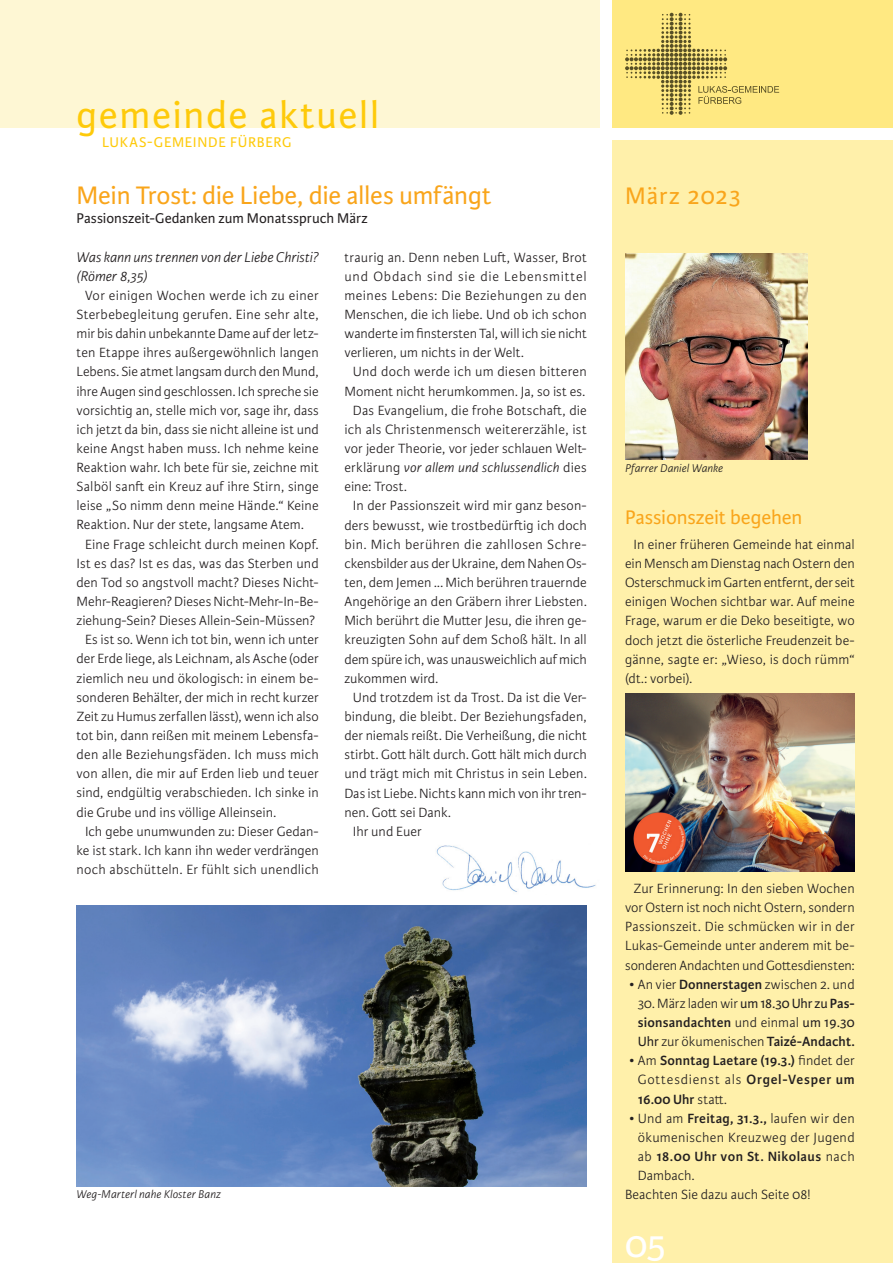
<style>
.page{position:relative;width:893px;height:1263px;background:#fff}
.page>*{position:absolute;margin:0;border:0;box-sizing:border-box;transform-origin:0 0}
.t1{font:40.5px "Karmina Sans";letter-spacing:.04em;color:#feca0a}
.t2{font:40.5px "Karmina Sans";color:#fff}
.t3{font:27px "Karmina Sans";letter-spacing:-.01em;color:#f9a51b}
.t4{font:25.5px "Karmina Sans";letter-spacing:.04em;color:#f9a51b}
.t5{font:21px "Karmina Sans";letter-spacing:-.005em;color:#f9a51b}
.t6{font:italic 300 15px/19.2px "Karmina Sans";color:#231f20}
.t7{font:15px "Karmina Sans";color:#231f20}
.t8{font:15px "Karmina Sans";letter-spacing:.05em;color:#feca0a}
.t9{font:300 14.25px/19.2px "Karmina Sans";letter-spacing:.005em;color:#231f20;text-align:justify}
.t10{font:600 14.25px/19.2px "Karmina Sans";letter-spacing:.02em;color:#231f20;text-align:justify}
.t11{font:300 14.25px "Karmina Sans";letter-spacing:.025em;color:#231f20}
.t12{font:300 14.25px "Karmina Sans";letter-spacing:.03em;color:#231f20}
.t13{font:italic 300 14.25px "Karmina Sans";letter-spacing:.02em;color:#231f20}
.t14{font:300 14.25px "Karmina Sans";letter-spacing:.055em;color:#231f20}
.t15{font:italic 300 12px "Karmina Sans";letter-spacing:.01em;color:#231f20}
.s1{font-style:normal}
.s2{font-weight:600}
.s3{font-weight:400}
.s4{font-weight:300}
</style>
<div class="page">
<div style="left:612px;top:0;width:281px;height:128px;background:#ffe982"></div>
<div style="left:0;top:0;width:600px;height:128px;background:#fef7d4"></div>
<div style="left:612px;top:140px;width:281px;height:1123px;background:#fff0aa"></div>
<svg style="left:625px;top:13px;width:154px;height:102px"></svg>
<img style="left:381px;top:1186px;width:206px;height:1px">
<img style="left:625px;top:253px;width:182px;height:207px">
<img style="left:436px;top:845px;width:160px;height:47px">
<img style="left:77px;top:906px;width:510px;height:280px">
<img style="left:625px;top:693px;width:230px;height:179px">
<h1 class="t1" style="left:77px;top:92px;width:304px">gemeinde aktuell</h1>
<p class="t8" style="left:102px;top:133px;width:191px">LUKAS-GEMEINDE FÜRBERG</p>
<h2 class="t3" style="left:77px;top:180px;width:416px">Mein Trost: die Liebe, die alles umfängt</h2>
<p class="t7" style="left:77px;top:210px;width:293px">Passionszeit-Gedanken zum Monatsspruch März</p>
<p class="t6" style="left:77px;top:247px;width:244px">Was kann uns trennen von der Liebe Christi? (Römer 8,35)</p>
<p class="t12" style="left:85px;top:287px;width:235px">Vor einigen Wochen werde ich zu einer</p>
<p class="t11" style="left:77px;top:306px;width:244px">Sterbebegleitung gerufen. Eine sehr alte,</p>
<p class="t9" style="left:77px;top:324px;width:244px">mir bis dahin unbekannte Dame auf der letz-</p>
<p class="t9" style="left:77px;top:343px;width:244px">ten Etappe ihres außergewöhnlich langen</p>
<p class="t9" style="left:77px;top:362px;width:244px">Lebens. Sie atmet langsam durch den Mund,</p>
<p class="t9" style="left:77px;top:382px;width:244px">ihre Augen sind geschlossen. Ich spreche sie</p>
<p class="t9" style="left:77px;top:401px;width:244px">vorsichtig an, stelle mich vor, sage ihr, dass</p>
<p class="t9" style="left:77px;top:420px;width:244px">ich jetzt da bin, dass sie nicht alleine ist und</p>
<p class="t9" style="left:77px;top:439px;width:244px">keine Angst haben muss. Ich nehme keine</p>
<p class="t9" style="left:77px;top:458px;width:244px">Reaktion wahr. Ich bete für sie, zeichne mit</p>
<p class="t9" style="left:77px;top:477px;width:244px">Salböl sanft ein Kreuz auf ihre Stirn, singe</p>
<p class="t9" style="left:77px;top:496px;width:244px">leise „So nimm denn meine Hände.“ Keine</p>
<p class="t9" style="left:77px;top:516px;width:229px">Reaktion. Nur der stete, langsame Atem.</p>
<p class="t9" style="left:85px;top:535px;width:235px">Eine Frage schleicht durch meinen Kopf.</p>
<p class="t9" style="left:77px;top:554px;width:244px">Ist es das? Ist es das, was das Sterben und</p>
<p class="t9" style="left:77px;top:573px;width:244px">den Tod so angstvoll macht? Dieses Nicht-</p>
<p class="t9" style="left:77px;top:592px;width:244px">Mehr-Reagieren? Dieses Nicht-Mehr-In-Be-</p>
<p class="t9" style="left:77px;top:611px;width:240px">ziehung-Sein? Dieses Allein-Sein-Müssen?</p>
<p class="t9" style="left:85px;top:630px;width:235px">Es ist so. Wenn ich tot bin, wenn ich unter</p>
<p class="t9" style="left:77px;top:650px;width:244px">der Erde liege, als Leichnam, als Asche (oder</p>
<p class="t9" style="left:77px;top:669px;width:244px">ziemlich neu und ökologisch: in einem be-</p>
<p class="t9" style="left:77px;top:688px;width:244px">sonderen Behälter, der mich in recht kurzer</p>
<p class="t9" style="left:77px;top:707px;width:244px">Zeit zu Humus zerfallen lässt), wenn ich also</p>
<p class="t9" style="left:77px;top:726px;width:244px">tot bin, dann reißen mit meinem Lebensfa-</p>
<p class="t9" style="left:77px;top:745px;width:244px">den alle Beziehungsfäden. Ich muss mich</p>
<p class="t9" style="left:77px;top:764px;width:244px">von allen, die mir auf Erden lieb und teuer</p>
<p class="t9" style="left:77px;top:783px;width:244px">sind, endgültig verabschieden. Ich sinke in</p>
<p class="t9" style="left:77px;top:803px;width:201px">die Grube und ins völlige Alleinsein.</p>
<p class="t9" style="left:85px;top:822px;width:235px">Ich gebe unumwunden zu: Dieser Gedan-</p>
<p class="t9" style="left:77px;top:841px;width:244px">ke ist stark. Ich kann ihn weder verdrängen</p>
<p class="t9" style="left:77px;top:860px;width:244px">noch abschütteln. Er fühlt sich unendlich</p>
<p class="t9" style="left:344px;top:248px;width:244px">traurig an. Denn neben Luft, Wasser, Brot</p>
<p class="t14" style="left:344px;top:268px;width:244px">und Obdach sind sie die Lebensmittel</p>
<p class="t12" style="left:344px;top:287px;width:244px">meines Lebens: Die Beziehungen zu den</p>
<p class="t9" style="left:344px;top:305px;width:244px">Menschen, die ich liebe. Und ob ich schon</p>
<p class="t9" style="left:344px;top:324px;width:244px">wanderte im finstersten Tal, will ich sie nicht</p>
<p class="t9" style="left:344px;top:343px;width:181px">verlieren, um nichts in der Welt.</p>
<p class="t9" style="left:353px;top:363px;width:235px">Und doch werde ich um diesen bitteren</p>
<p class="t9" style="left:344px;top:382px;width:242px">Moment nicht herumkommen. Ja, so ist es.</p>
<p class="t9" style="left:353px;top:401px;width:235px">Das Evangelium, die frohe Botschaft, die</p>
<p class="t9" style="left:344px;top:420px;width:244px">ich als Christenmensch weitererzähle, ist</p>
<p class="t9" style="left:344px;top:439px;width:244px">vor jeder Theorie, vor jeder schlauen Welt-</p>
<p class="t13" style="left:344px;top:460px;width:244px"><span class="s1">erklärung</span> vor allem und schlussendlich <span class="s1">dies</span></p>
<p class="t9" style="left:344px;top:477px;width:64px">eine: Trost.</p>
<p class="t9" style="left:353px;top:497px;width:235px">In der Passionszeit wird mir ganz beson-</p>
<p class="t9" style="left:344px;top:516px;width:244px">ders bewusst, wie trostbedürftig ich doch</p>
<p class="t12" style="left:344px;top:536px;width:244px">bin. Mich berühren die zahllosen Schre-</p>
<p class="t9" style="left:344px;top:554px;width:244px">ckensbilder aus der Ukraine, dem Nahen Os-</p>
<p class="t9" style="left:344px;top:573px;width:244px">ten, dem Jemen ... Mich berühren trauernde</p>
<p class="t9" style="left:344px;top:592px;width:244px">Angehörige an den Gräbern ihrer Liebsten.</p>
<p class="t9" style="left:344px;top:611px;width:244px">Mich berührt die Mutter Jesu, die ihren ge-</p>
<p class="t9" style="left:344px;top:631px;width:244px">kreuzigten Sohn auf dem Schoß hält. In all</p>
<p class="t9" style="left:344px;top:650px;width:244px">dem spüre ich, was unausweichlich auf mich</p>
<p class="t9" style="left:344px;top:669px;width:96px">zukommen wird.</p>
<p class="t9" style="left:353px;top:688px;width:235px">Und trotzdem ist da Trost. Da ist die Ver-</p>
<p class="t9" style="left:344px;top:707px;width:244px">bindung, die bleibt. Der Beziehungsfaden,</p>
<p class="t9" style="left:344px;top:726px;width:244px">der niemals reißt. Die Verheißung, die nicht</p>
<p class="t9" style="left:344px;top:745px;width:244px">stirbt. Gott hält durch. Gott hält mich durch</p>
<p class="t9" style="left:344px;top:764px;width:244px">und trägt mich mit Christus in sein Leben.</p>
<p class="t9" style="left:344px;top:784px;width:244px">Das ist Liebe. Nichts kann mich von ihr tren-</p>
<p class="t9" style="left:344px;top:803px;width:108px">nen. Gott sei Dank.</p>
<p class="t9" style="left:353px;top:822px;width:70px">Ihr und Euer</p>
<p class="t15" style="left:77px;top:1188px;width:146px">Weg-Marterl nahe Kloster Banz</p>
<h3 class="t4" style="left:625px;top:182px;width:117px">März 2023</h3>
<p class="t15" style="left:625px;top:461px;width:100px">Pfarrer Daniel Wanke</p>
<h3 class="t5" style="left:625px;top:506px;width:179px">Passionszeit begehen</h3>
<p class="t9" style="left:625px;top:535px;width:231px;text-indent:9px">In einer früheren Gemeinde hat einmal ein Mensch am Dienstag nach Ostern den Osterschmuck im Garten entfernt, der seit einigen Wochen sichtbar war. Auf meine Frage, warum er die Deko beseitigte, wo doch jetzt die österliche Freudenzeit be&shy;gänne, sagte er: „Wieso, is doch rümm“ (dt.: vorbei).</p>
<p class="t9" style="left:625px;top:879px;width:231px;text-align:center">Zur Erinnerung: In den sieben Wochen vor Ostern ist noch nicht Ostern, sondern Passionszeit. Die schmücken wir in der Lukas-Gemeinde unter anderem mit be&shy;sonderen Andachten und Gottesdiensten:</p>
<p class="t9" style="left:629px;top:975px;width:227px">• An vier <span class="s2">Donnerstagen</span> zwischen 2. und</p>
<p class="t9" style="left:638px;top:994px;width:218px">30. März laden wir <span class="s3">um 18.30 Uhr zu</span> <span class="s2">Pas&shy;sionsandachten</span> und einmal <span class="s3">um 19.30<br>Uhr</span> zur ökumenischen <span class="s2">Taizé-Andacht.</span></p>
<p class="t10" style="left:638px;top:1051px;width:218px;text-indent:-9px"><span class="s4">• Am</span> Sonntag Laetare (19.3.) <span class="s4">findet der Gottesdienst als</span> Orgel-Vesper um 16.00 Uhr <span class="s4">statt.</span></p>
<p class="t11" style="left:629px;top:1110px;width:227px">• Und am <span class="s2">Freitag, 31.3.,</span> laufen wir den</p>
<p class="t11" style="left:638px;top:1129px;width:218px">ökumenischen Kreuzweg der Jugend</p>
<p class="t10" style="left:638px;top:1147px;width:218px"><span class="s4">ab</span> 18.00 Uhr von St. Nikolaus <span class="s4">nach</span></p>
<p class="t9" style="left:638px;top:1166px;width:58px">Dambach.</p>
<p class="t9" style="left:625px;top:1185px;width:187px">Beachten Sie dazu auch Seite 08!</p>
<h1 class="t2" style="left:625px;top:1221px;width:42px">05</h1>
</div>
